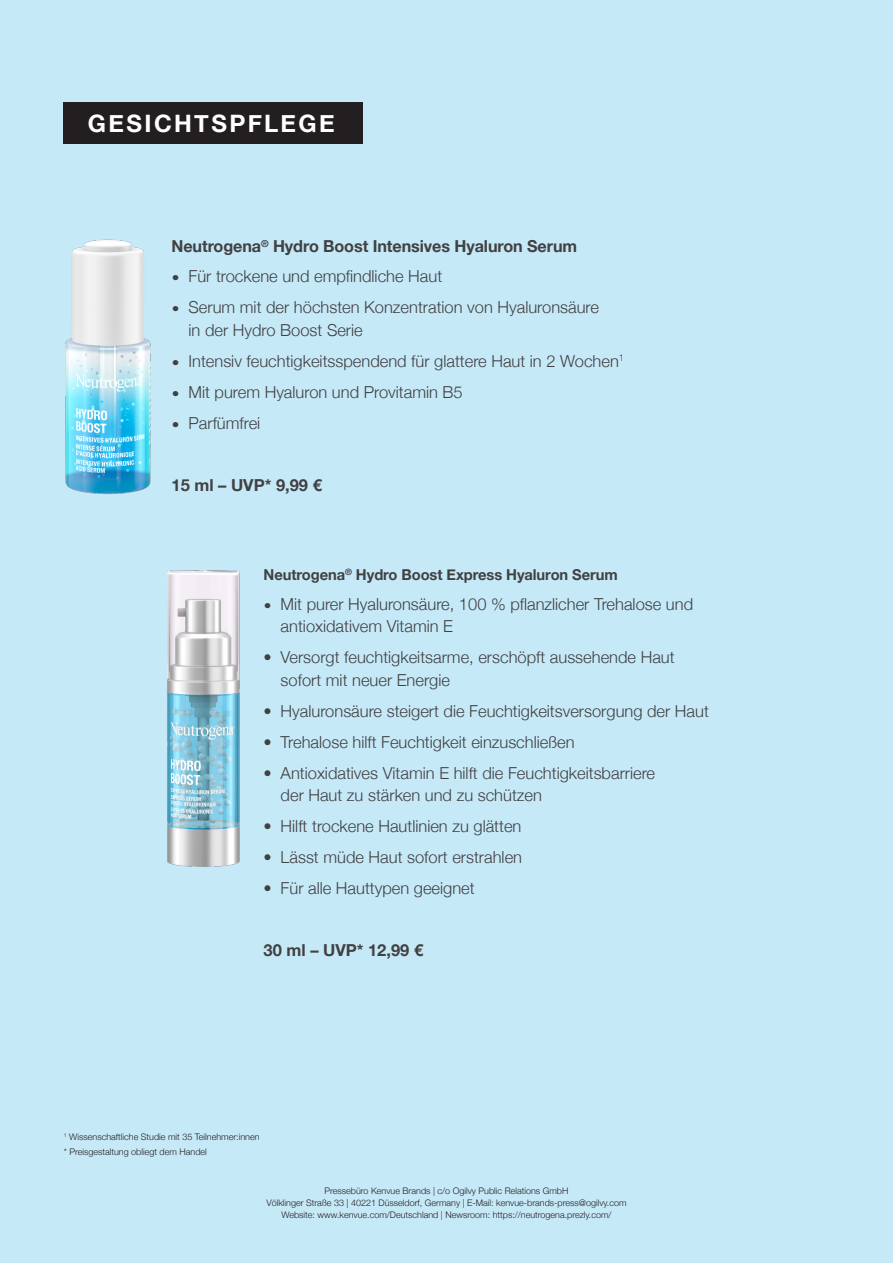
<style>
.page{position:relative;width:893px;height:1263px;background:#c6e9f8}
.page>*{position:absolute;margin:0;border:0;box-sizing:border-box;transform-origin:0 0}
.t1{font:700 24px "Helvetica Neue";letter-spacing:.1em;color:#fff}
.t2{font:300 16.5px/22.5px "Helvetica Neue";color:#414042}
.t3{font:700 16.5px "Helvetica Neue";letter-spacing:-.005em;color:#414042}
.t4{font:700 15px "Helvetica Neue";letter-spacing:-.005em;color:#414042}
.t5{font:300 9px "Helvetica Neue";color:#231f20}
.s1{font-family:"FS Albert"}
</style>
<div class="page">
<div style="left:64px;top:102px;width:299px;height:41px;background:#231f20"></div>
<img style="left:166px;top:570px;width:74px;height:297px">
<img style="left:65px;top:239px;width:86px;height:255px">
<p class="t1" style="left:88px;top:105px;width:248px">GESICHTSPFLEGE</p>
<p class="t3" style="left:171px;top:234px;width:407px">Neutrogena<sup>®</sup> Hydro Boost Intensives Hyaluron Serum</p>
<p class="t2" style="left:171px;top:264px;width:272px"><span class="s1">•</span> Für trockene und empfindliche Haut</p>
<p class="t2" style="left:189px;top:295px;width:412px;text-indent:-17px"><span class="s1">•</span> Serum mit der höchsten Konzentration von Hyaluronsäure in der Hydro Boost Serie</p>
<p class="t2" style="left:171px;top:348px;width:454px"><span class="s1">•</span> Intensiv feuchtigkeitsspendend für glattere Haut in 2 Wochen<sup>1</sup></p>
<p class="t2" style="left:171px;top:379px;width:293px"><span class="s1">•</span> Mit purem Hyaluron und Provitamin B5</p>
<p class="t2" style="left:171px;top:410px;width:90px"><span class="s1">•</span> Parfümfrei</p>
<p class="t3" style="left:171px;top:472px;width:152px">15 ml – UVP* 9,99 €</p>
<p class="t4" style="left:264px;top:563px;width:355px">Neutrogena<sup>®</sup> Hydro Boost Express Hyaluron Serum</p>
<p class="t2" style="left:281px;top:591px;width:414px;text-indent:-17px"><span class="s1">•</span> Mit purer Hyaluronsäure, 100 % pflanzlicher Trehalose und antioxidativem Vitamin E</p>
<p class="t2" style="left:281px;top:645px;width:395px;text-indent:-17px">• Versorgt feuchtigkeitsarme, erschöpft aussehende Haut sofort mit neuer Energie</p>
<p class="t2" style="left:264px;top:698px;width:447px">• Hyaluronsäure steigert die Feuchtigkeitsversorgung der Haut</p>
<p class="t2" style="left:264px;top:729px;width:313px">• Trehalose hilft Feuchtigkeit einzuschließen</p>
<p class="t2" style="left:281px;top:760px;width:376px;text-indent:-17px">• Antioxidatives Vitamin E hilft die Feuchtigkeitsbarriere der Haut zu stärken und zu schützen</p>
<p class="t2" style="left:264px;top:814px;width:259px">• Hilft trockene Hautlinien zu glätten</p>
<p class="t2" style="left:264px;top:845px;width:260px">• Lässt müde Haut sofort erstrahlen</p>
<p class="t2" style="left:264px;top:876px;width:213px">• Für alle Hauttypen geeignet</p>
<p class="t3" style="left:264px;top:937px;width:161px">30 ml – UVP* 12,99 €</p>
<p class="t5" style="left:64px;top:1129px;width:197px"><sup>1</sup> Wissenschaftliche Studie mit 35 Teilnehmer:innen</p>
<p class="t5" style="left:64px;top:1144px;width:145px">* Preisgestaltung obliegt dem Handel</p>
<p class="t5" style="left:325px;top:1183px;width:245px">Pressebüro Kenvue Brands | c/o Ogilvy Public Relations GmbH</p>
<p class="t5" style="left:266px;top:1195px;width:362px">Völklinger Straße 33 | 40221 Düsseldorf, Germany | E-Mail: kenvue-brands-press@ogilvy.com</p>
<p class="t5" style="left:281px;top:1207px;width:332px">Website: www.kenvue.com/Deutschland | Newsroom: https://neutrogena.prezly.com/</p>
</div>
